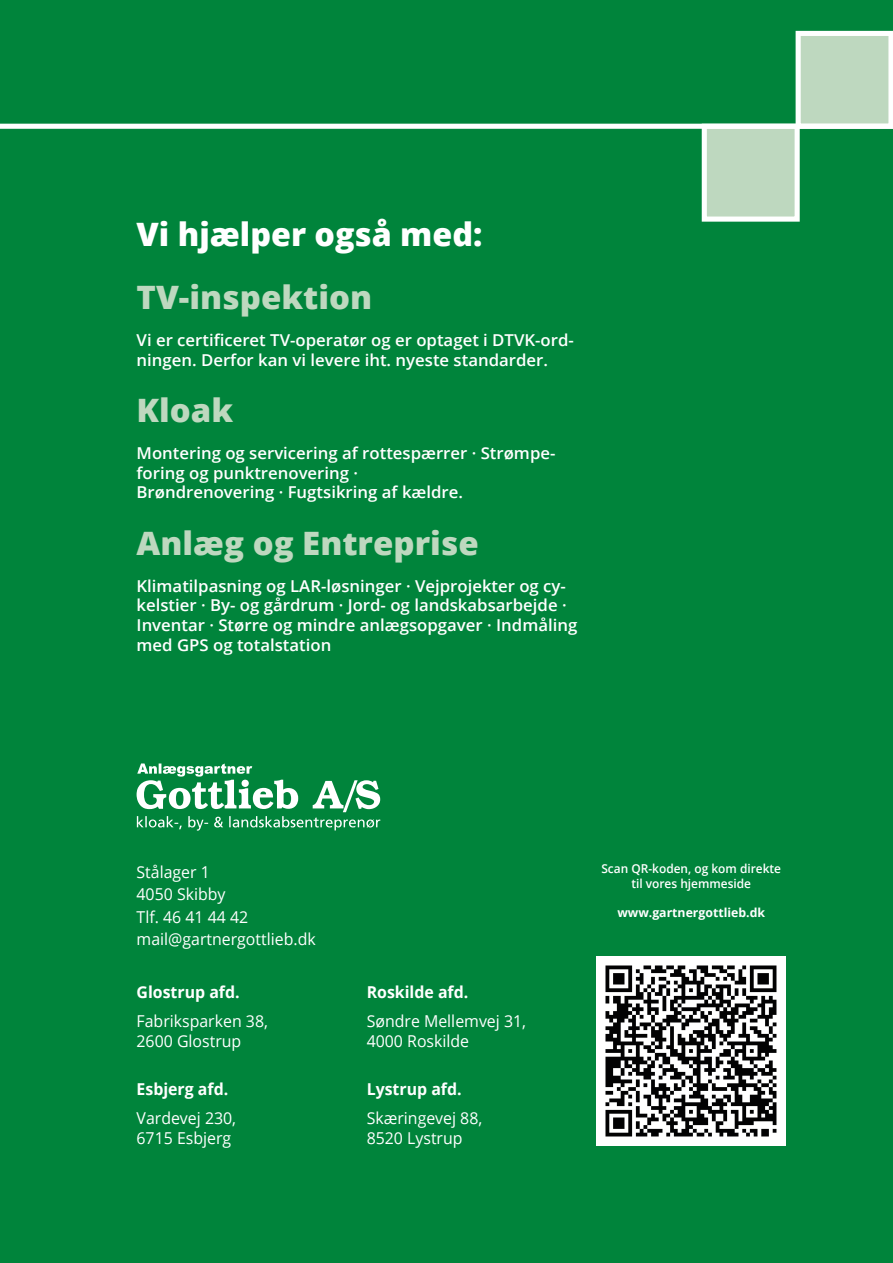
<style>
.page{position:relative;width:893px;height:1263px;background:#00843b}
.page>*{position:absolute;margin:0;border:0;box-sizing:border-box;transform-origin:0 0}
.t1{font:800 32.25px "Open Sans";color:#bed8bf}
.t2{font:800 32.25px "Open Sans";color:#fff}
.t3{font:600 16.35px/19.6px "Open Sans";color:#fff}
.t4{font:16.35px/19.6px "Open Sans";color:#fff}
.t5{font:700 16.35px "Open Sans";color:#fff}
.t6{font:600 12.3px/14.7px "Open Sans";color:#fff;text-align:center}
.t7{font:700 12.3px "Open Sans";color:#fff}
</style>
<div class="page">
<div style="left:798px;top:33px;width:93px;height:93px;background:#bed8bf"></div>
<div style="left:796px;top:31px;width:97px;height:98px;border:5px solid #fff"></div>
<div style="left:702px;top:124px;width:98px;height:98px;background:#bed8bf;border:5px solid #fff"></div>
<div style="left:0;top:124px;width:893px;height:5px;background:#fff"></div>
<svg style="left:137px;top:763px;width:243px;height:68px"></svg>
<img style="left:597px;top:956px;width:189px;height:189px">
<h1 class="t2" style="left:137px;top:210px;width:347px">Vi hjælper også med:</h1>
<h1 class="t1" style="left:137px;top:273px;width:237px">TV-inspektion</h1>
<p class="t3" style="left:137px;top:330px;width:439px">Vi er certificeret TV-operatør og er optaget i DTVK-ord&shy;ningen. Derfor kan vi levere iht. nyeste standarder.</p>
<h1 class="t1" style="left:137px;top:386px;width:98px">Kloak</h1>
<p class="t3" style="left:137px;top:443px;width:420px">Montering og servicering af rottespærrer · Strømpe&shy;foring og punktrenovering ·<br>Brøndrenovering · Fugtsikring af kældre.</p>
<h1 class="t1" style="left:137px;top:518px;width:344px">Anlæg og Entreprise</h1>
<p class="t3" style="left:137px;top:575px;width:442px">Klimatilpasning og LAR-løsninger · Vejprojekter og cy&shy;kelstier · By- og gårdrum · Jord- og landskabsarbejde · Inventar · Større og mindre anlægsopgaver · Indmåling med GPS og totalstation</p>
<p class="t4" style="left:137px;top:860px;width:181px;line-height:22.4px">Stålager 1<br>4050 Skibby<br>Tlf. 46 41 44 42 mail@gartnergottlieb.dk</p>
<p class="t5" style="left:137px;top:980px;width:105px">Glostrup afd.</p>
<p class="t4" style="left:137px;top:1011px;width:133px">Fabriksparken 38,<br>2600 Glostrup</p>
<p class="t5" style="left:137px;top:1078px;width:93px">Esbjerg afd.</p>
<p class="t4" style="left:137px;top:1108px;width:101px">Vardevej 230,<br>6715 Esbjerg</p>
<p class="t5" style="left:367px;top:980px;width:103px">Roskilde afd.</p>
<p class="t4" style="left:367px;top:1011px;width:161px">Søndre Mellemvej 31,<br>4000 Roskilde</p>
<p class="t5" style="left:367px;top:1078px;width:96px">Lystrup afd.</p>
<p class="t4" style="left:367px;top:1108px;width:117px">Skæringevej 88,<br>8520 Lystrup</p>
<p class="t6" style="left:601px;top:861px;width:181px">Scan QR-koden, og kom direkte til vores hjemmeside</p>
<p class="t7" style="left:617px;top:904px;width:149px">www.gartnergottlieb.dk</p>
</div>
